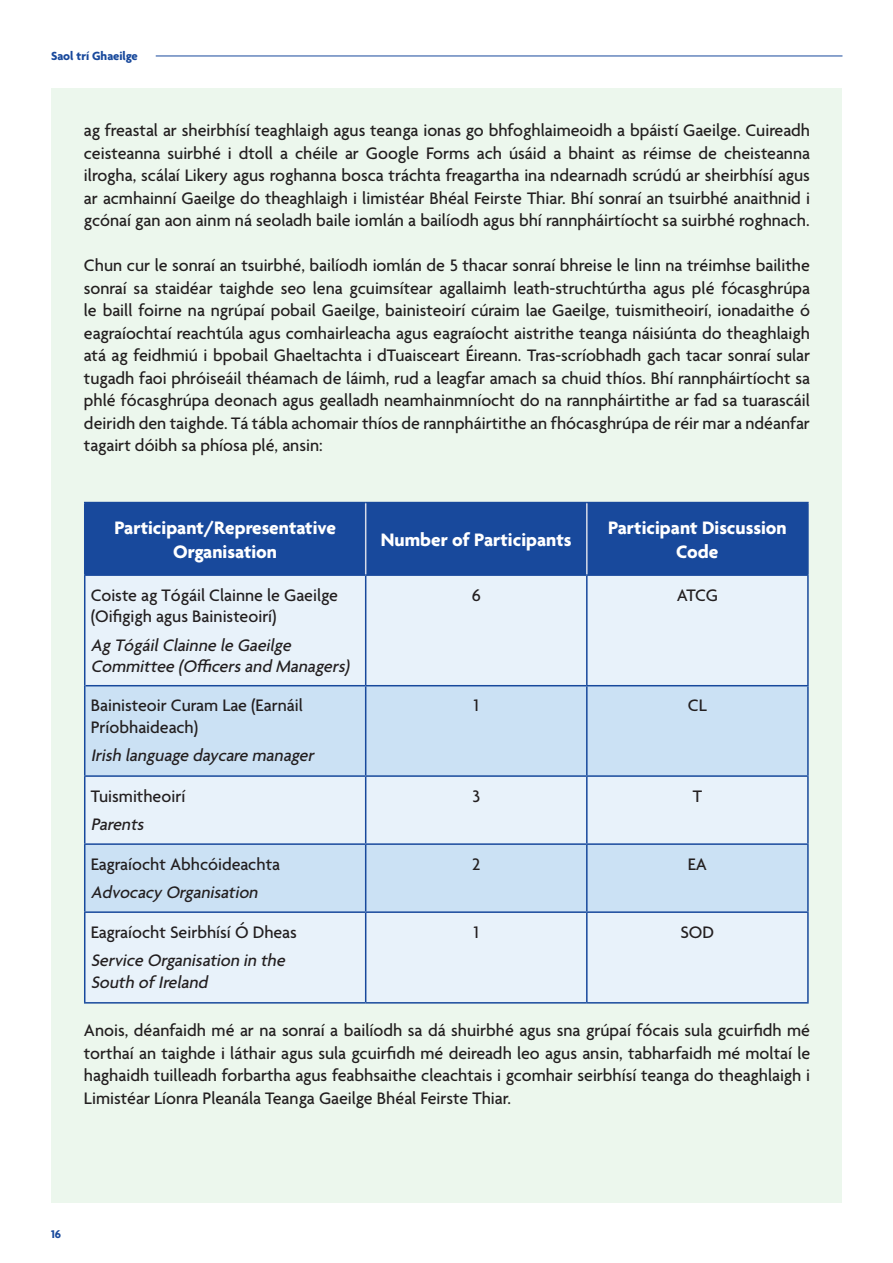
<style>
.page{position:relative;width:893px;height:1263px;background:#fff}
.page>*{position:absolute;margin:0;border:0;box-sizing:border-box;transform-origin:0 0}
.t1{font:700 19.5px/23.4px "Agenda";color:#fff;text-align:center}
.t2{font:500 18px/22.5px "Agenda";color:#231f20;text-align:justify}
.t3{font:italic 500 18px/21.6px "Agenda";color:#231f20}
.t4{font:700 12.75px "Agenda";color:#18499c}
.t5{font:700 12px "Agenda";color:#18499c}
</style>
<div class="page">
<div style="left:51px;top:88px;width:791px;height:1114px;background:#ecf7ed"></div>
<div style="left:85px;top:503px;width:722px;height:71px;background:#18499c"></div>
<div style="left:85px;top:576px;width:722px;height:109px;background:#e8f2fa"></div>
<div style="left:85px;top:686px;width:722px;height:89px;background:#cbe1f4"></div>
<div style="left:85px;top:777px;width:722px;height:225px;background:#e8f2fa"></div>
<div style="left:85px;top:845px;width:722px;height:66px;background:#cbe1f4"></div>
<hr style="left:84px;top:502px;width:282px;height:1px;background:#18499c">
<hr style="left:84px;top:503px;width:1px;height:71px;background:#18499c">
<hr style="left:366px;top:502px;width:221px;height:1px;background:#18499c">
<hr style="left:587px;top:502px;width:222px;height:1px;background:#18499c">
<hr style="left:807px;top:503px;width:2px;height:71px;background:#18499c">
<hr style="left:84px;top:576px;width:1px;height:110px;background:#18499c">
<hr style="left:84px;top:574px;width:282px;height:2px;background:#18499c">
<hr style="left:366px;top:574px;width:221px;height:2px;background:#18499c">
<hr style="left:587px;top:574px;width:222px;height:2px;background:#18499c">
<hr style="left:365px;top:576px;width:1px;height:109px;background:#18499c">
<hr style="left:586px;top:576px;width:2px;height:109px;background:#18499c">
<hr style="left:807px;top:576px;width:2px;height:109px;background:#18499c">
<hr style="left:84px;top:686px;width:1px;height:89px;background:#18499c">
<hr style="left:85px;top:685px;width:281px;height:1px;background:#18499c">
<hr style="left:366px;top:685px;width:221px;height:1px;background:#18499c">
<hr style="left:587px;top:685px;width:222px;height:1px;background:#18499c">
<hr style="left:365px;top:686px;width:1px;height:89px;background:#18499c">
<hr style="left:586px;top:686px;width:2px;height:89px;background:#18499c">
<hr style="left:807px;top:686px;width:2px;height:89px;background:#18499c">
<hr style="left:365px;top:503px;width:1px;height:71px;background:#d6dbe8">
<hr style="left:586px;top:503px;width:2px;height:71px;background:#d6dbe8">
<hr style="left:84px;top:775px;width:282px;height:2px;background:#18499c">
<hr style="left:84px;top:777px;width:1px;height:66px;background:#18499c">
<hr style="left:366px;top:775px;width:221px;height:2px;background:#18499c">
<hr style="left:365px;top:777px;width:1px;height:66px;background:#18499c">
<hr style="left:587px;top:775px;width:222px;height:2px;background:#18499c">
<hr style="left:586px;top:777px;width:2px;height:66px;background:#18499c">
<hr style="left:807px;top:777px;width:2px;height:66px;background:#18499c">
<hr style="left:84px;top:913px;width:1px;height:89px;background:#18499c">
<hr style="left:84px;top:1002px;width:282px;height:1px;background:#18499c">
<hr style="left:365px;top:913px;width:1px;height:89px;background:#18499c">
<hr style="left:366px;top:1002px;width:221px;height:1px;background:#18499c">
<hr style="left:586px;top:913px;width:2px;height:89px;background:#18499c">
<hr style="left:807px;top:913px;width:2px;height:89px;background:#18499c">
<hr style="left:587px;top:1002px;width:222px;height:1px;background:#18499c">
<hr style="left:84px;top:843px;width:282px;height:2px;background:#18499c">
<hr style="left:84px;top:845px;width:1px;height:66px;background:#18499c">
<hr style="left:84px;top:911px;width:282px;height:2px;background:#18499c">
<hr style="left:366px;top:843px;width:221px;height:2px;background:#18499c">
<hr style="left:365px;top:845px;width:1px;height:66px;background:#18499c">
<hr style="left:366px;top:911px;width:221px;height:2px;background:#18499c">
<hr style="left:587px;top:843px;width:222px;height:2px;background:#18499c">
<hr style="left:586px;top:845px;width:2px;height:66px;background:#18499c">
<hr style="left:807px;top:845px;width:2px;height:66px;background:#18499c">
<hr style="left:587px;top:911px;width:222px;height:2px;background:#18499c">
<hr style="left:156px;top:56px;width:686px;height:1px;background:#18499c">
<p class="t4" style="left:51px;top:49px;width:88px">Saol trí Ghaeilge</p>
<p class="t2" style="left:84px;top:120px;width:728px">ag freastal ar sheirbhísí teaghlaigh agus teanga ionas go bhfoghlaimeoidh a bpáistí Gaeilge. Cuireadh ceisteanna suirbhé i dtoll a chéile ar Google Forms ach úsáid a bhaint as réimse de cheisteanna ilrogha, scálaí Likery agus roghanna bosca tráchta freagartha ina ndearnadh scrúdú ar sheirbhísí agus ar acmhainní Gaeilge do theaghlaigh i limistéar Bhéal Feirste Thiar. Bhí sonraí an tsuirbhé anaithnid i gcónaí gan aon ainm ná seoladh baile iomlán a bailíodh agus bhí rannpháirtíocht sa suirbhé roghnach.</p>
<p class="t2" style="left:84px;top:255px;width:728px">Chun cur le sonraí an tsuirbhé, bailíodh iomlán de 5 thacar sonraí bhreise le linn na tréimhse bailithe sonraí sa staidéar taighde seo lena gcuimsítear agallaimh leath-struchtúrtha agus plé fócasghrúpa le baill foirne na ngrúpaí pobail Gaeilge, bainisteoirí cúraim lae Gaeilge, tuismitheoirí, ionadaithe ó eagraíochtaí reachtúla agus comhairleacha agus eagraíocht aistrithe teanga náisiúnta do theaghlaigh atá ag feidhmiú i bpobail Ghaeltachta i dTuaisceart Éireann. Tras-scríobhadh gach tacar sonraí sular tugadh faoi phróiseáil théamach de láimh, rud a leagfar amach sa chuid thíos. Bhí rannpháirtíocht sa phlé fócasghrúpa deonach agus gealladh neamhainmníocht do na rannpháirtithe ar fad sa tuarascáil deiridh den taighde. Tá tábla achomair thíos de rannpháirtithe an fhócasghrúpa de réir mar a ndéanfar tagairt dóibh sa phíosa plé, ansin:</p>
<p class="t1" style="left:114px;top:517px;width:223px">Participant/Representative</p>
<p class="t1" style="left:173px;top:541px;width:105px">Organisation</p>
<p class="t2" style="left:91px;top:585px;width:249px;line-height:21.6px">Coiste ag Tógáil Clainne le Gaeilge (Oifigigh agus Bainisteoirí)</p>
<p class="t3" style="left:91px;top:635px;width:264px">Ag TógáilClainne le Gaeilge<br>Committee (Officersand Managers)</p>
<p class="t2" style="left:91px;top:696px;width:214px;line-height:21.6px">Bainisteoir Curam Lae (Earnáil<br>Príobhaideach)</p>
<p class="t3" style="left:91px;top:746px;width:228px">Irish language daycare manager</p>
<p class="t2" style="left:91px;top:786px;width:96px">Tuismitheoirí</p>
<p class="t3" style="left:91px;top:815px;width:58px">Parents</p>
<p class="t2" style="left:91px;top:854px;width:191px">Eagraíocht Abhcóideachta</p>
<p class="t3" style="left:91px;top:883px;width:172px">Advocacy Organisation</p>
<p class="t2" style="left:91px;top:922px;width:208px">Eagraíocht Seirbhísí Ó Dheas</p>
<p class="t3" style="left:91px;top:951px;width:200px">Service Organisation in the</p>
<p class="t3" style="left:91px;top:972px;width:122px">South of Ireland</p>
<p class="t1" style="left:381px;top:529px;width:192px">Number of Participants</p>
<p class="t1" style="left:608px;top:517px;width:180px">Participant Discussion<br>Code</p>
<p class="t2" style="left:472px;top:585px;width:11px">6</p>
<p class="t2" style="left:677px;top:585px;width:43px">ATCG</p>
<p class="t2" style="left:474px;top:695px;width:6px">1</p>
<p class="t2" style="left:688px;top:695px;width:20px">CL</p>
<p class="t2" style="left:472px;top:786px;width:9px">3</p>
<p class="t2" style="left:693px;top:786px;width:11px">T</p>
<p class="t2" style="left:472px;top:854px;width:10px">2</p>
<p class="t2" style="left:688px;top:854px;width:21px">EA</p>
<p class="t2" style="left:474px;top:922px;width:6px">1</p>
<p class="t2" style="left:680px;top:922px;width:35px">SOD</p>
<p class="t2" style="left:84px;top:1020px;width:728px">Anois, déanfaidh mé ar na sonraí a bailíodh sa dá shuirbhé agus sna grúpaí fócais sula gcuirfidh mé torthaí an taighde i láthair agus sula gcuirfidh mé deireadh leo agus ansin, tabharfaidh mé moltaí le haghaidh tuilleadh forbartha agus feabhsaithe cleachtais i gcomhair seirbhísí teanga do theaghlaigh i Limistéar Líonra Pleanála Teanga Gaeilge Bhéal Feirste Thiar.</p>
<p class="t5" style="left:51px;top:1227px;width:11px">16</p>
</div>
